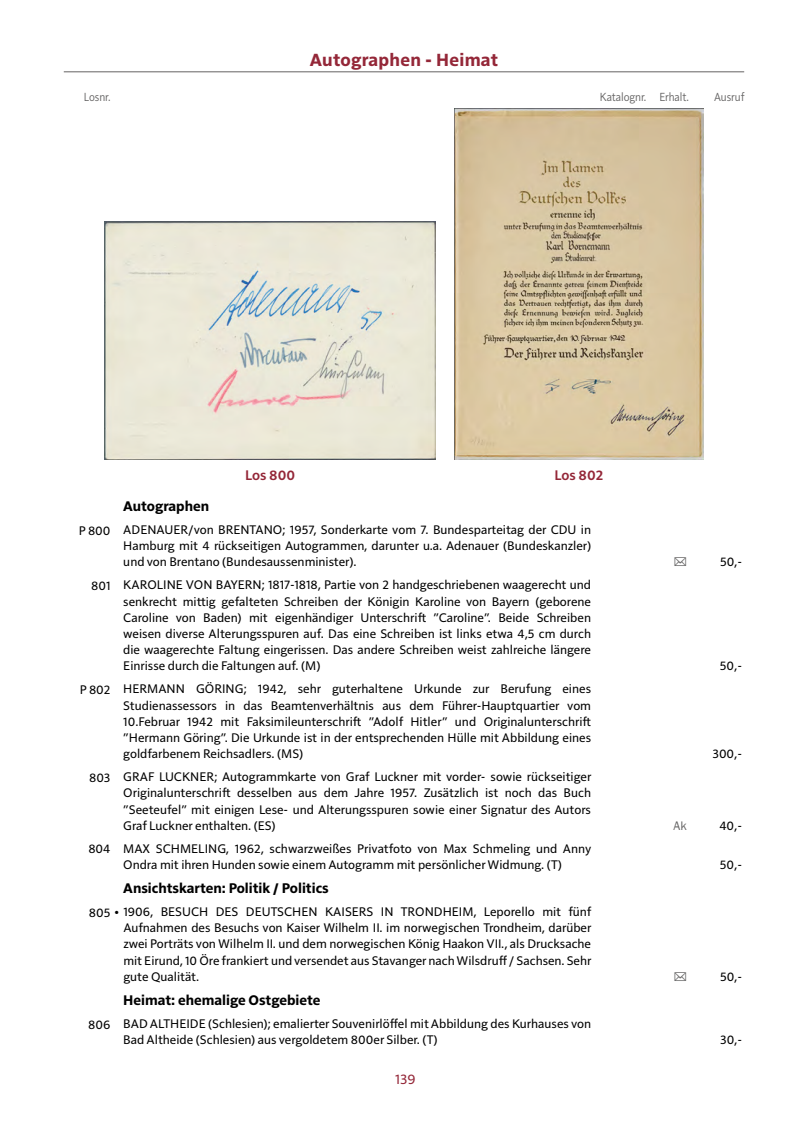
<style>
.page{position:relative;width:808px;height:1127px;background:#fff}
.page>*{position:absolute;margin:0;border:0;box-sizing:border-box;transform-origin:0 0}
.t1{font:700 18px "Solitaire MVB Pro";letter-spacing:.015em;color:#942738}
.t2{font:700 14.25px "Solitaire MVB Pro";color:#000}
.t3{font:600 14.25px "Solitaire MVB Pro";color:#942738}
.t4{font:14.25px "Solitaire MVB Pro";color:#942738}
.t5{font:12.75px/16.2px "Solitaire MVB Pro";color:#000;text-align:justify}
.t6{font:12px "Solitaire MVB Pro";letter-spacing:-.005em;color:#646363;scale:.9 1}
</style>
<div class="page">
<hr style="left:64px;top:71px;width:680px;height:1px;background:#646363">
<img style="left:105px;top:222px;width:330px;height:237px">
<img style="left:455px;top:108px;width:248px;height:351px">
<h1 class="t1" style="left:310px;top:48px;width:190px">Autographen - Heimat</h1>
<p class="t6" style="left:84px;top:88px;width:31px">Losnr.</p>
<p class="t6" style="left:600px;top:88px;width:100px">Katalognr. Erhalt.</p>
<p class="t6" style="left:714px;top:88px;width:35px">Ausruf</p>
<p class="t3" style="left:245px;top:466px;width:51px">Los 800</p>
<p class="t3" style="left:554px;top:466px;width:50px">Los 802</p>
<p class="t2" style="left:123px;top:496px;width:87px">Autographen</p>
<p class="t5" style="left:123px;top:520px;width:469px;text-indent:-44px">P 800 ADENAUER/von BRENTANO; 1957, Sonderkarte vom 7. Bundesparteitag der CDU in Hamburg mit 4 rückseitigen Autogrammen, darunter u.a. Adenauer (Bundeskanzler) und von Brentano (Bundesaussenminister).</p>
<p class="t5" style="left:123px;top:576px;width:469px;text-indent:-32px">801 KAROLINE VON BAYERN; 1817-1818, Partie von 2 handgeschriebenen waagerecht und senkrecht mittig gefalteten Schreiben der Königin Karoline von Bayern (geborene Caroline von Baden) mit eigenhändiger Unterschrift ”Caroline”. Beide Schreiben weisen diverse Alterungsspuren auf. Das eine Schreiben ist links etwa 4,5 cm durch die waagerechte Faltung eingerissen. Das andere Schreiben weist zahlreiche längere Einrisse durch die Faltungen auf. (M)</p>
<p class="t5" style="left:123px;top:680px;width:469px;text-indent:-43px">P 802 HERMANN GÖRING; 1942, sehr guterhaltene Urkunde zur Berufung eines Studienassessors in das Beamtenverhältnis aus dem Führer-Hauptquartier vom 10.Februar 1942 mit Faksimileunterschrift ”Adolf Hitler” und Originalunterschrift ”Hermann Göring”. Die Urkunde ist in der entsprechenden Hülle mit Abbildung eines goldfarbenem Reichsadlers. (MS)</p>
<p class="t5" style="left:123px;top:768px;width:469px;text-indent:-34px">803 GRAF LUCKNER; Autogrammkarte von Graf Luckner mit vorder- sowie rückseitiger Originalunterschrift desselben aus dem Jahre 1957. Zusätzlich ist noch das Buch ”Seeteufel” mit einigen Lese- und Alterungsspuren sowie einer Signatur des Autors Graf Luckner enthalten. (ES)</p>
<p class="t5" style="left:88px;top:839px;width:504px;text-align:center">804 MAX SCHMELING, 1962, schwarzweißes Privatfoto von Max Schmeling und Anny<br>Ondra mit ihren Hunden sowie einem Autogramm mit persönlicher Widmung. (T)</p>
<p class="t2" style="left:123px;top:878px;width:207px">Ansichtskarten: Politik / Politics</p>
<p class="t5" style="left:123px;top:902px;width:470px;text-indent:-34px">805 • 1906, BESUCH DES DEUTSCHEN KAISERS IN TRONDHEIM, Leporello mit fünf Aufnahmen des Besuchs von Kaiser Wilhelm II. im norwegischen Trondheim, darüber zwei Porträts von Wilhelm II. und dem norwegischen König Haakon VII., als Drucksache mit Eirund, 10 Öre frankiert und versendet aus Stavanger nach Wilsdruff / Sachsen. Sehr gute Qualität.</p>
<p class="t2" style="left:123px;top:990px;width:199px">Heimat: ehemalige Ostgebiete</p>
<p class="t5" style="left:123px;top:1014px;width:469px;text-indent:-35px">806 BAD ALTHEIDE (Schlesien); emalierter Souvenirlöffel mit Abbildung des Kurhauses von<br>Bad Altheide (Schlesien) aus vergoldetem 800er Silber. (T)</p>
<p class="t4" style="left:395px;top:1069px;width:22px">139</p>
<p class="t5" style="left:720px;top:553px;width:24px">50,-</p>
<p class="t5" style="left:720px;top:657px;width:24px">50,-</p>
<p class="t5" style="left:712px;top:745px;width:31px">300,-</p>
<p class="t5" style="left:719px;top:816px;width:24px">40,-</p>
<p class="t5" style="left:720px;top:855px;width:24px">50,-</p>
<p class="t5" style="left:720px;top:967px;width:24px">50,-</p>
<p class="t5" style="left:720px;top:1031px;width:23px">30,-</p>
</div>
